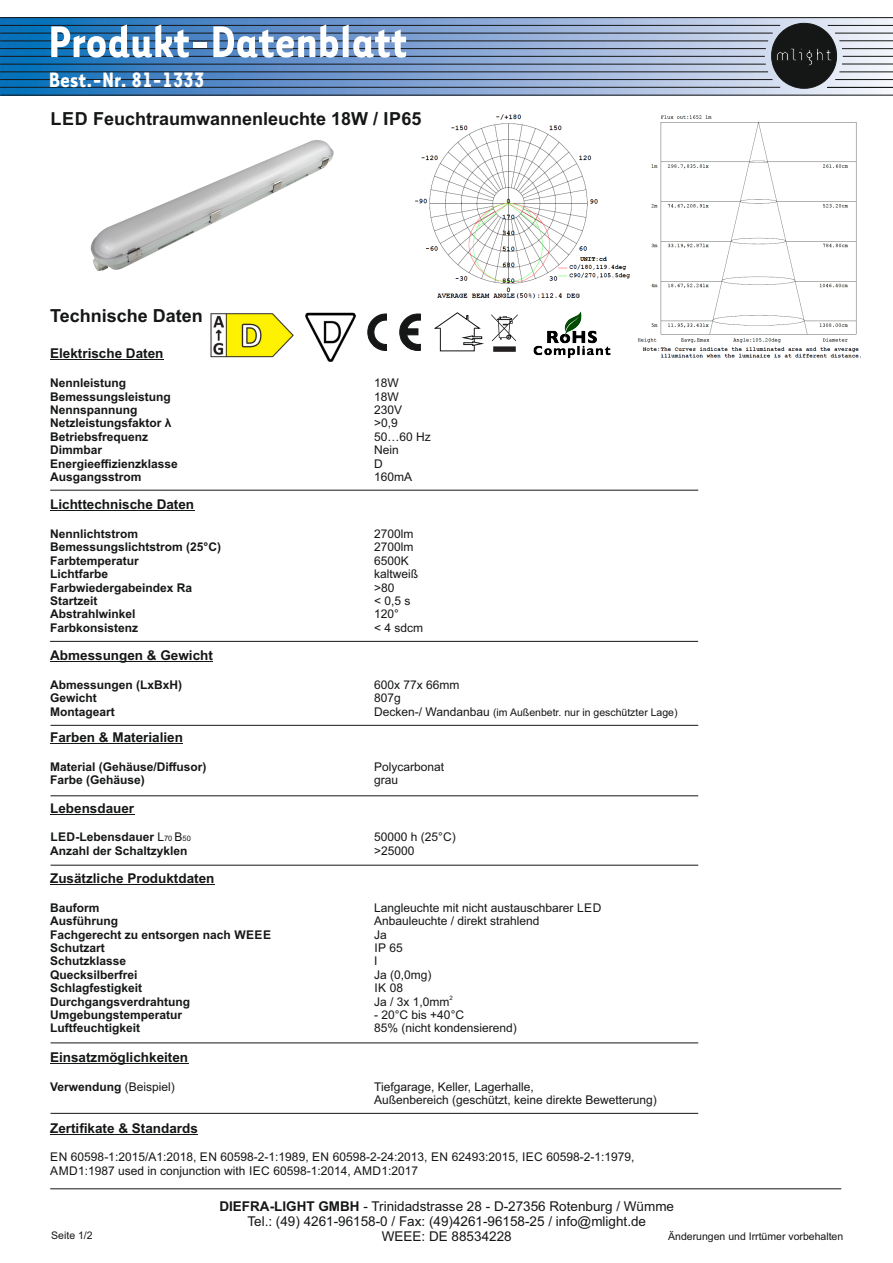
<style>
.page{position:relative;width:893px;height:1263px;background:#fff}
.page>*{position:absolute;margin:0;border:0;box-sizing:border-box;transform-origin:0 0}
.t1{font:700 51.15px "Tarzana Narrow";color:#fff}
.t2{font:700 24px "Tarzana Narrow";color:#fff}
.t3{font:700 18px "Arial";color:#151616}
.t4{font:700 13.5px "Arial";color:#151616}
.t5{font:13.5px/15.1px "Arial";color:#151616;text-align:center}
.t6{font:700 12px "Arial";color:#151616}
.t7{font:12px/13.4px "Arial";color:#151616}
.t8{font:10.5px "Arial";color:#151616}
.t9{font:6px "Arial";color:#151616}
.s1{font-size:12px}
.s2{font-weight:400}
.s3{font-weight:400;font-size:7.5px}
.s4{font-weight:700}
</style>
<div class="page">
<hr style="left:50px;top:360px;width:113px;height:1px;background:#151616">
<hr style="left:50px;top:510px;width:144px;height:1px;background:#151616">
<hr style="left:50px;top:661px;width:163px;height:1px;background:#151616">
<hr style="left:50px;top:743px;width:133px;height:1px;background:#151616">
<hr style="left:50px;top:814px;width:84px;height:1px;background:#151616">
<hr style="left:50px;top:884px;width:164px;height:1px;background:#151616">
<hr style="left:50px;top:1063px;width:138px;height:1px;background:#151616">
<hr style="left:50px;top:1134px;width:148px;height:1px;background:#151616">
<svg style="left:0;top:89px;width:893px;height:6px;background:#7da1cb"></svg>
<svg style="left:0;top:95px;width:893px;height:1px"></svg>
<svg style="left:367px;top:314px;width:54px;height:37px"></svg>
<hr style="left:50px;top:490px;width:648px;height:1px;background:#151616">
<hr style="left:50px;top:641px;width:648px;height:1px;background:#151616">
<hr style="left:51px;top:725px;width:647px;height:1px;background:#151616">
<hr style="left:51px;top:795px;width:647px;height:1px;background:#151616">
<hr style="left:51px;top:865px;width:647px;height:1px;background:#151616">
<hr style="left:51px;top:1042px;width:647px;height:1px;background:#151616">
<hr style="left:51px;top:1113px;width:647px;height:1px;background:#151616">
<hr style="left:50px;top:1188px;width:791px;height:1px;background:#151616">
<img style="left:90px;top:140px;width:244px;height:131px">
<img style="left:305px;top:312px;width:51px;height:50px">
<svg style="left:0;top:17px;width:893px;height:72px;background:#6a8bb2"></svg>
<div style="left:440px;top:328px;width:35px;height:23px;border:1px solid #151616"></div>
<svg style="left:434px;top:312px;width:47px;height:17px"></svg>
<img style="left:533px;top:311px;width:78px;height:48px">
<img style="left:492px;top:315px;width:25px;height:36px">
<svg style="left:461px;top:335px;width:23px;height:11px"></svg>
<img style="left:415px;top:114px;width:215px;height:185px">
<img style="left:637px;top:115px;width:224px;height:243px">
<img style="left:210px;top:313px;width:84px;height:45px">
<h1 class="t1" style="left:48px;top:26px;width:360px">Produkt-Datenblatt</h1>
<h2 class="t2" style="left:49px;top:72px;width:157px">Best.-Nr. 81-1333</h2>
<h3 class="t3" style="left:50px;top:112px;width:372px">LED Feuchtraumwannenleuchte 18W / IP65</h3>
<h3 class="t3" style="left:50px;top:309px;width:154px">Technische Daten</h3>
<p class="t4" style="left:50px;top:348px;width:115px">Elektrische Daten</p>
<p class="t6" style="left:50px;top:378px;width:78px">Nennleistung</p>
<p class="t7" style="left:374px;top:377px;width:26px">18W</p>
<p class="t6" style="left:50px;top:392px;width:122px">Bemessungsleistung</p>
<p class="t7" style="left:374px;top:391px;width:26px">18W</p>
<p class="t6" style="left:50px;top:405px;width:89px">Nennspannung</p>
<p class="t7" style="left:374px;top:404px;width:30px">230V</p>
<p class="t6" style="left:50px;top:419px;width:123px">Netzleistungsfaktor λ</p>
<p class="t7" style="left:374px;top:418px;width:25px">&gt;0,9</p>
<p class="t6" style="left:50px;top:432px;width:100px">Betriebsfrequenz</p>
<p class="t7" style="left:374px;top:431px;width:58px">50…60 Hz</p>
<p class="t6" style="left:50px;top:445px;width:54px">Dimmbar</p>
<p class="t7" style="left:374px;top:444px;width:26px">Nein</p>
<p class="t6" style="left:50px;top:459px;width:129px">Energieeffizienzklasse</p>
<p class="t7" style="left:374px;top:458px;width:10px">D</p>
<p class="t6" style="left:50px;top:472px;width:93px">Ausgangsstrom</p>
<p class="t7" style="left:374px;top:471px;width:40px">160mA</p>
<p class="t4" style="left:50px;top:499px;width:146px">Lichttechnische Daten</p>
<p class="t6" style="left:50px;top:529px;width:90px">Nennlichtstrom</p>
<p class="t7" style="left:374px;top:528px;width:41px">2700lm</p>
<p class="t6" style="left:50px;top:543px;width:172px">Bemessungslichtstrom (25°C)</p>
<p class="t7" style="left:374px;top:542px;width:41px">2700lm</p>
<p class="t6" style="left:50px;top:556px;width:90px">Farbtemperatur</p>
<p class="t7" style="left:374px;top:555px;width:36px">6500K</p>
<p class="t6" style="left:50px;top:569px;width:60px">Lichtfarbe</p>
<p class="t7" style="left:374px;top:568px;width:46px">kaltweiß</p>
<p class="t6" style="left:50px;top:583px;width:144px">Farbwiedergabeindex Ra</p>
<p class="t7" style="left:374px;top:582px;width:22px">&gt;80</p>
<p class="t6" style="left:50px;top:596px;width:49px">Startzeit</p>
<p class="t7" style="left:374px;top:595px;width:38px">&lt; 0,5 s</p>
<p class="t6" style="left:50px;top:610px;width:87px">Abstrahlwinkel</p>
<p class="t7" style="left:374px;top:609px;width:26px">120°</p>
<p class="t6" style="left:50px;top:623px;width:90px">Farbkonsistenz</p>
<p class="t7" style="left:374px;top:622px;width:51px">&lt; 4 sdcm</p>
<p class="t4" style="left:50px;top:650px;width:164px">Abmessungen &amp; Gewicht</p>
<p class="t6" style="left:50px;top:680px;width:134px">Abmessungen (LxBxH)</p>
<p class="t7" style="left:374px;top:679px;width:87px">600x 77x 66mm</p>
<p class="t6" style="left:50px;top:693px;width:48px">Gewicht</p>
<p class="t7" style="left:374px;top:692px;width:28px">807g</p>
<p class="t6" style="left:50px;top:707px;width:66px">Montageart</p>
<p class="t8" style="left:374px;top:708px;width:305px"><span class="s1">Decken-/ Wandanbau</span> (im Außenbetr. nur in geschützter Lage)</p>
<p class="t4" style="left:50px;top:732px;width:134px">Farben &amp; Materialien</p>
<p class="t6" style="left:50px;top:762px;width:158px">Material (Gehäuse/Diffusor)</p>
<p class="t7" style="left:374px;top:761px;width:72px">Polycarbonat</p>
<p class="t6" style="left:50px;top:776px;width:96px">Farbe (Gehäuse)</p>
<p class="t7" style="left:374px;top:774px;width:26px">grau</p>
<p class="t4" style="left:50px;top:803px;width:86px">Lebensdauer</p>
<p class="t6" style="left:50px;top:833px;width:142px">LED-Lebensdauer <span class="s2">L</span><span class="s3">70</span> <span class="s2">B</span><span class="s3">50</span></p>
<p class="t7" style="left:374px;top:831px;width:83px">50000 h (25°C)</p>
<p class="t6" style="left:50px;top:846px;width:139px">Anzahl der Schaltzyklen</p>
<p class="t7" style="left:374px;top:845px;width:42px">&gt;25000</p>
<p class="t4" style="left:50px;top:873px;width:166px">Zusätzliche Produktdaten</p>
<p class="t6" style="left:50px;top:903px;width:51px">Bauform</p>
<p class="t7" style="left:374px;top:902px;width:229px">Langleuchte mit nicht austauschbarer LED</p>
<p class="t6" style="left:50px;top:916px;width:69px">Ausführung</p>
<p class="t7" style="left:374px;top:915px;width:167px">Anbauleuchte / direkt strahlend</p>
<p class="t6" style="left:50px;top:930px;width:222px">Fachgerecht zu entsorgen nach WEEE</p>
<p class="t7" style="left:374px;top:929px;width:14px">Ja</p>
<p class="t6" style="left:50px;top:943px;width:56px">Schutzart</p>
<p class="t7" style="left:374px;top:942px;width:30px">IP 65</p>
<p class="t6" style="left:50px;top:957px;width:78px">Schutzklasse</p>
<p class="t7" style="left:374px;top:955px;width:5px">I</p>
<p class="t6" style="left:50px;top:970px;width:89px">Quecksilberfrei</p>
<p class="t7" style="left:374px;top:969px;width:59px">Ja (0,0mg)</p>
<p class="t6" style="left:50px;top:983px;width:94px">Schlagfestigkeit</p>
<p class="t7" style="left:374px;top:982px;width:30px">IK 08</p>
<p class="t9" style="left:449px;top:995px;width:5px">2</p>
<p class="t6" style="left:50px;top:997px;width:142px">Durchgangsverdrahtung</p>
<p class="t7" style="left:374px;top:996px;width:77px">Ja / 3x 1,0mm</p>
<p class="t6" style="left:50px;top:1010px;width:134px">Umgebungstemperatur</p>
<p class="t7" style="left:374px;top:1009px;width:91px">- 20°C bis +40°C</p>
<p class="t6" style="left:50px;top:1024px;width:91px">Luftfeuchtigkeit</p>
<p class="t7" style="left:374px;top:1022px;width:144px">85% (nicht kondensierend)</p>
<p class="t4" style="left:50px;top:1052px;width:140px">Einsatzmöglichkeiten</p>
<p class="t6" style="left:50px;top:1082px;width:126px">Verwendung <span class="s2">(Beispiel)</span></p>
<p class="t7" style="left:374px;top:1081px;width:284px">Tiefgarage, Keller, Lagerhalle,<br>Außenbereich (geschützt, keine direkte Bewetterung)</p>
<p class="t4" style="left:50px;top:1123px;width:149px">Zertifikate &amp; Standards</p>
<p class="t7" style="left:50px;top:1152px;width:586px">EN 60598-1:2015/A1:2018, EN 60598-2-1:1989, EN 60598-2-24:2013, EN 62493:2015, IEC 60598-2-1:1979,<br>AMD1:1987 used in conjunction with IEC 60598-1:2014, AMD1:2017</p>
<p class="t5" style="left:219px;top:1200px;width:456px"><span class="s4">DIEFRA-LIGHT GMBH</span> - Trinidadstrasse 28 - D-27356 Rotenburg / Wümme<br>Tel.: (49) 4261-96158-0 / Fax: (49)4261-96158-25 / info@mlight.de<br>WEEE: DE 88534228</p>
<p class="t8" style="left:51px;top:1232px;width:43px">Seite 1/2</p>
<p class="t8" style="left:668px;top:1232px;width:177px">Änderungen und Irrtümer vorbehalten</p>
</div>
